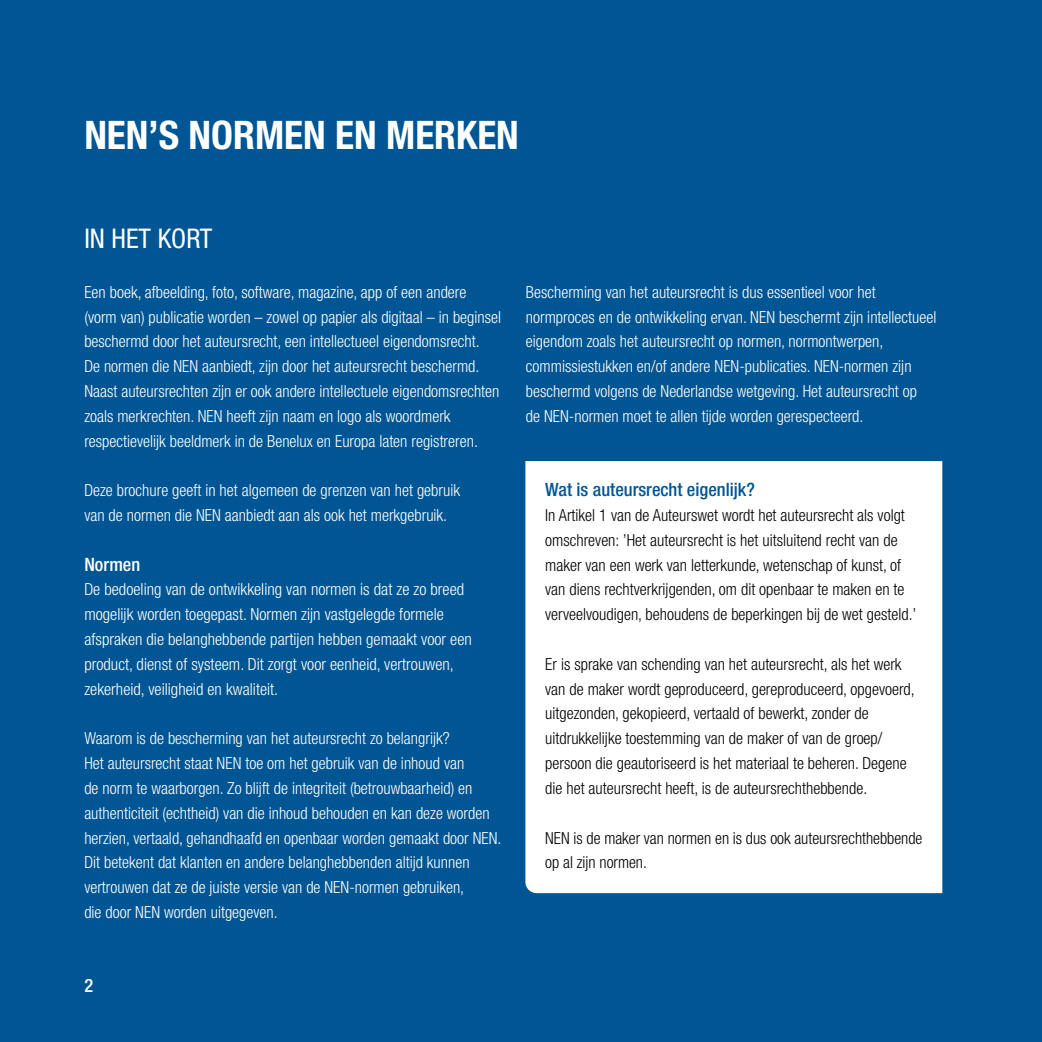
<style>
.page{position:relative;width:1042px;height:1042px;background:#005694}
.page>*{position:absolute;margin:0;border:0;box-sizing:border-box;transform-origin:0 0}
.Subkop{font:700 condensed 39.38px "Helvetica Neue LT Std";color:#fff}
.Subkop-2{font:condensed 27.12px "Helvetica Neue LT Std";color:#fff}
.Subkop-3{font:500 condensed 18.38px "Helvetica Neue LT Std";color:#005694}
.Subkop-4{font:500 condensed 18.38px "Helvetica Neue LT Std";color:#fff}
.Bodytext{font:300 condensed 16.62px/24.8px "Helvetica Neue LT Std";color:#fff}
.Bodytext-2{font:300 condensed 16.62px/24.8px "Helvetica Neue LT Std";color:#000}
</style>
<div class="page">
<div style="left:525px;top:461px;width:417px;height:432px;background:#fff"></div>
<p class="Subkop" style="left:84px;top:111px;width:436px">NEN’S NORMEN EN MERKEN</p>
<p class="Subkop-2" style="left:84px;top:223px;width:130px">IN HET KORT</p>
<p class="Bodytext" style="left:84px;top:279px;width:418px">Een boek, afbeelding, foto, software, magazine, app of een andere (vorm van) publicatie worden – zowel op papier als digitaal – in beginsel beschermd door het auteursrecht, een intellectueel eigendomsrecht.<br>De normen die NEN aanbiedt, zijn door het auteursrecht beschermd.</p>
<p class="Bodytext" style="left:84px;top:378px;width:417px">Naast auteursrechten zijn er ook andere intellectuele eigendomsrechten zoals merkrechten. NEN heeft zijn naam en logo als woordmerk respectievelijk beeldmerk in de Benelux en Europa laten registreren.</p>
<p class="Bodytext" style="left:84px;top:478px;width:377px">Deze brochure geeft in het algemeen de grenzen van het gebruik van de normen die NEN aanbiedt aan als ook het merkgebruik.</p>
<p class="Subkop-4" style="left:84px;top:553px;width:57px">Normen</p>
<p class="Bodytext" style="left:84px;top:577px;width:389px">De bedoeling van de ontwikkeling van normen is dat ze zo breed mogelijk worden toegepast. Normen zijn vastgelegde formele afspraken die belanghebbende partijen hebben gemaakt voor een product, dienst of systeem. Dit zorgt voor eenheid, vertrouwen, zekerheid, veiligheid en kwaliteit.</p>
<p class="Bodytext" style="left:84px;top:726px;width:419px">Waarom is de bescherming van het auteursrecht zo belangrijk?<br>Het auteursrecht staat NEN toe om het gebruik van de inhoud van<br>de norm te waarborgen. Zo blijft de integriteit (betrouwbaarheid) en authenticiteit (echtheid) van die inhoud behouden en kan deze worden herzien, vertaald, gehandhaafd en openbaar worden gemaakt door NEN.<br>Dit betekent dat klanten en andere belanghebbenden altijd kunnen vertrouwen dat ze de juiste versie van de NEN-normen gebruiken,<br>die door NEN worden uitgegeven.</p>
<p class="Subkop-4" style="left:84px;top:975px;width:10px">2</p>
<p class="Bodytext" style="left:526px;top:279px;width:412px">Bescherming van het auteursrecht is dus essentieel voor het normproces en de ontwikkeling ervan. NEN beschermt zijn intellectueel eigendom zoals het auteursrecht op normen, normontwerpen, commissiestukken en/of andere NEN-publicaties. NEN-normen zijn beschermd volgens de Nederlandse wetgeving. Het auteursrecht op<br>de NEN-normen moet te allen tijde worden gerespecteerd.</p>
<p class="Subkop-3" style="left:545px;top:479px;width:211px">Wat is auteursrecht eigenlijk?</p>
<p class="Bodytext-2" style="left:545px;top:502px;width:373px">In Artikel 1 van de Auteurswet wordt het auteursrecht als volgt omschreven: ’Het auteursrecht is het uitsluitend recht van de maker van een werk van letterkunde, wetenschap of kunst, of van diens rechtverkrijgenden, om dit openbaar te maken en te verveelvoudigen, behoudens de beperkingen bij de wet gesteld.’</p>
<p class="Bodytext-2" style="left:545px;top:651px;width:371px">Er is sprake van schending van het auteursrecht, als het werk van de maker wordt geproduceerd, gereproduceerd, opgevoerd, uitgezonden, gekopieerd, vertaald of bewerkt, zonder de uitdrukkelijke toestemming van de maker of van de groep/ persoon die geautoriseerd is het materiaal te beheren. Degene die het auteursrecht heeft, is de auteursrechthebbende.</p>
<p class="Bodytext-2" style="left:545px;top:825px;width:379px">NEN is de maker van normen en is dus ook auteursrechthebbende op al zijn normen.</p>
</div>
